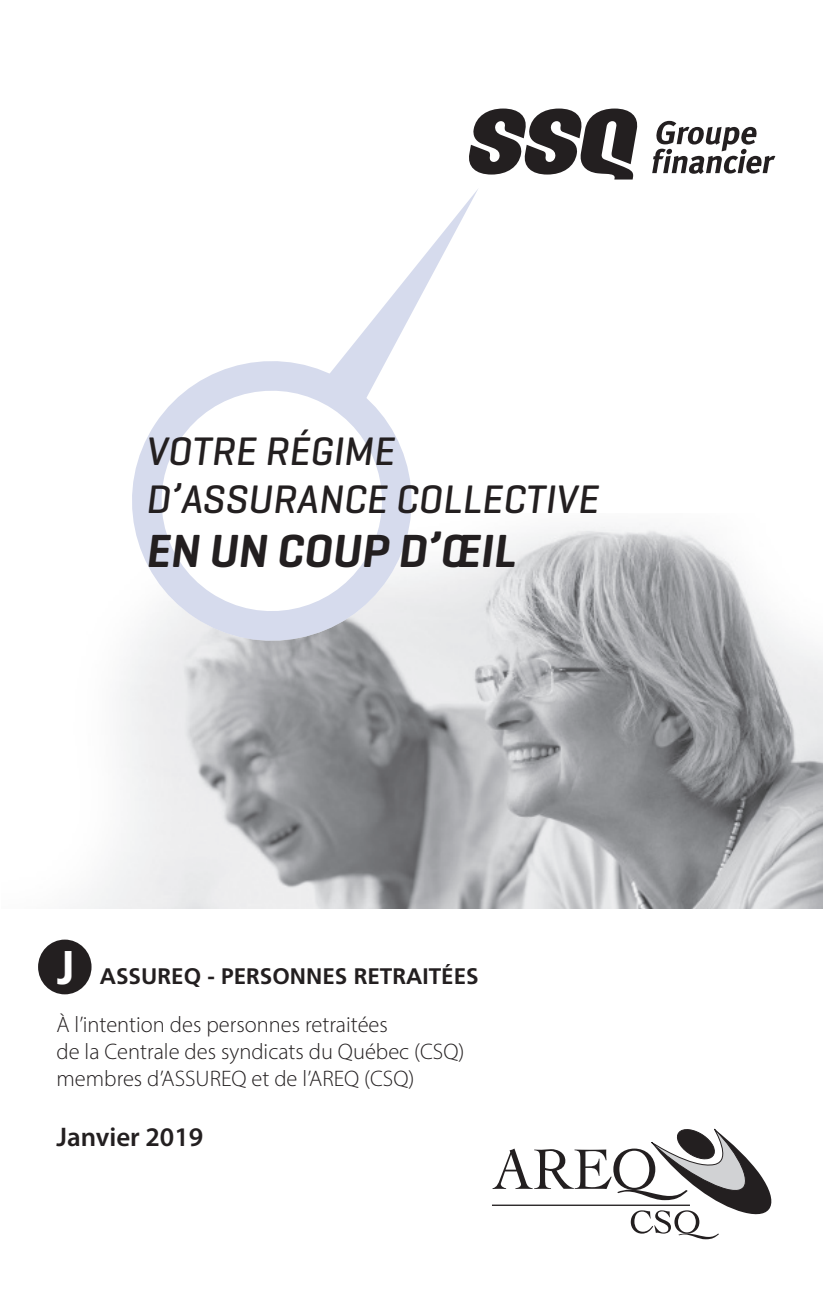
<style>
.page{position:relative;width:823px;height:1296px;background:#fff}
.page>*{position:absolute;margin:0;border:0;box-sizing:border-box;transform-origin:0 0}
.t1{font:italic 600 47.25px "Geogrotesque";color:#231f20}
.t2{font:italic 500 40.5px/47.2px "Geogrotesque";color:#231f20}
.t3{font:600 27px "Myriad Pro";color:#231f20}
.t4{font:300 22.5px/27px "Myriad Pro";color:#231f20}
.t5{font:700 22.5px "Frutiger LT Std";color:#231f20}
.s1{font-size:47.25px;color:#fff}
</style>
<div class="page">
<img style="left:80px;top:527px;width:743px;height:382px">
<hr style="left:492px;top:1205px;width:198px;height:1px;background:#231f20">
<svg style="left:493px;top:1129px;width:279px;height:110px"></svg>
<svg style="left:113px;top:361px;width:318px;height:299px"></svg>
<svg style="left:323px;top:109px;width:315px;height:299px"></svg>
<svg style="left:652px;top:121px;width:123px;height:53px"></svg>
<div style="left:38px;top:940px;width:54px;height:54px;background:#231f20;border-radius:50%"></div>
<p class="t2" style="left:146px;top:427px;width:454px">VOTRE RÉGIME<br>D’ASSURANCE COLLECTIVE</p>
<p class="t1" style="left:146px;top:521px;width:371px">EN UN COUP D’ŒIL</p>
<p class="t5" style="left:56px;top:963px;width:424px"><span class="s1">J</span> ASSUREQ - PERSONNES RETRAITÉES</p>
<p class="t4" style="left:56px;top:1011px;width:409px">À l’intention des personnes retraitées<br>de la Centrale des syndicats du Québec (CSQ)</p>
<p class="t4" style="left:56px;top:1065px;width:359px">membres d’ASSUREQ et de l’AREQ (CSQ)</p>
<p class="t3" style="left:56px;top:1119px;width:148px">Janvier 2019</p>
</div>
